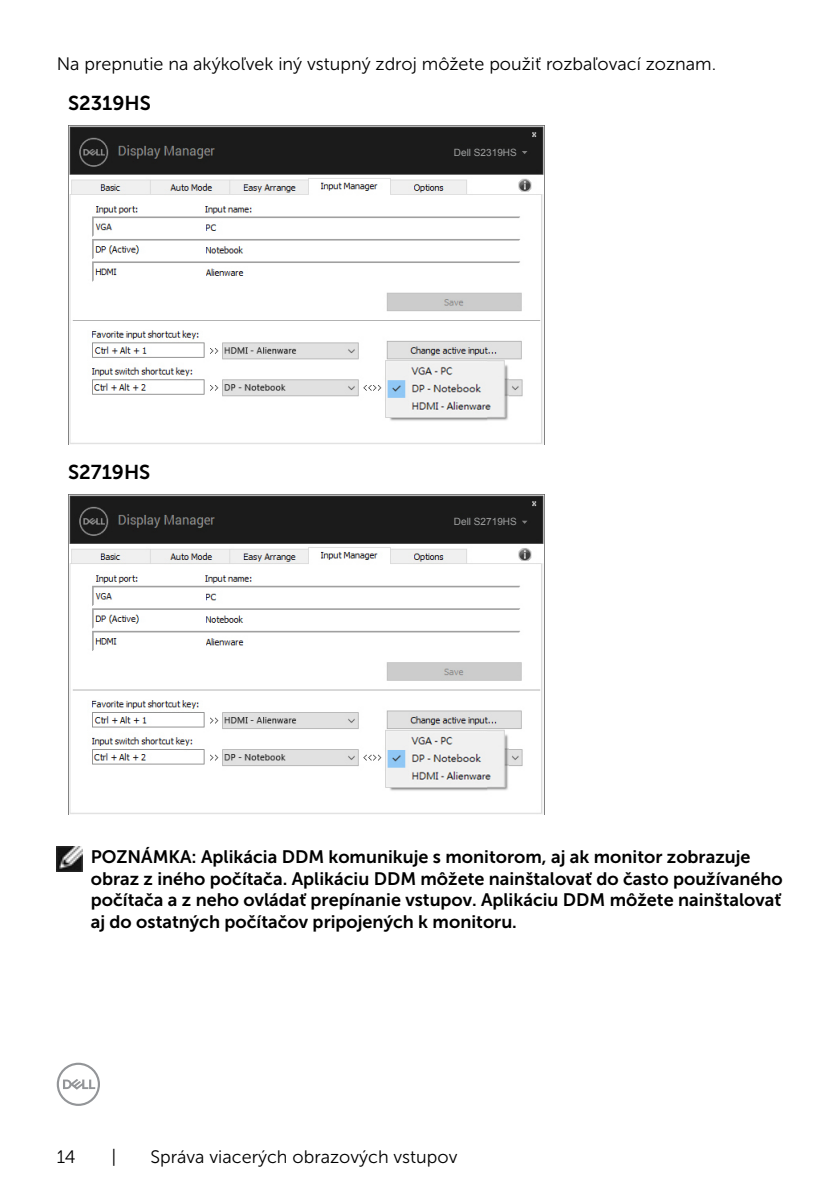
<style>
.page{position:relative;width:840px;height:1191px;background:#fff}
.page>*{position:absolute;margin:0;border:0;box-sizing:border-box;transform-origin:0 0}
.t1{font:20px "Museo Sans For Dell 700";color:#000}
.t2{font:18px/21.6px "Museo Sans For Dell 700";color:#000}
.t3{font:18px "Museo Sans For Dell 300";color:#000}
.t4{font:10px "Arial";color:#9fa0a0}
</style>
<div class="page">
<svg style="left:57px;top:1062px;width:43px;height:44px"></svg>
<img style="left:68px;top:125px;width:476px;height:320px">
<div style="left:451px;top:146px;width:67px;height:12px;background:#1b1b1b"></div>
<svg style="left:520px;top:149px;width:8px;height:6px"></svg>
<img style="left:68px;top:495px;width:476px;height:319px">
<div style="left:451px;top:516px;width:67px;height:11px;background:#1b1b1b"></div>
<svg style="left:520px;top:519px;width:8px;height:5px"></svg>
<svg style="left:521px;top:521px;width:6px;height:3px"></svg>
<img style="left:57px;top:846px;width:25px;height:25px">
<p class="t3" style="left:57px;top:54px;width:660px">Na prepnutie na akýkoľvek iný vstupný zdroj môžete použiť rozbaľovací zoznam.</p>
<p class="t1" style="left:68px;top:92px;width:84px">S2319HS</p>
<p class="t4" style="left:453px;top:146px;width:64px">Dell S2319HS</p>
<p class="t1" style="left:68px;top:461px;width:84px">S2719HS</p>
<p class="t4" style="left:453px;top:515px;width:64px">Dell S2719HS</p>
<p class="t2" style="left:91px;top:846px;width:693px">POZNÁMKA: Aplikácia DDM komunikuje s monitorom, aj ak monitor zobrazuje obraz z iného počítača. Aplikáciu DDM môžete nainštalovať do často používaného počítača a z neho ovládať prepínanie vstupov. Aplikáciu DDM môžete nainštalovať aj do ostatných počítačov pripojených k monitoru.</p>
<p class="t3" style="left:57px;top:1146px;width:20px">14</p>
<p class="t3" style="left:112px;top:1146px;width:6px">|</p>
<p class="t3" style="left:150px;top:1146px;width:308px">Správa viacerých obrazových vstupov</p>
</div>
